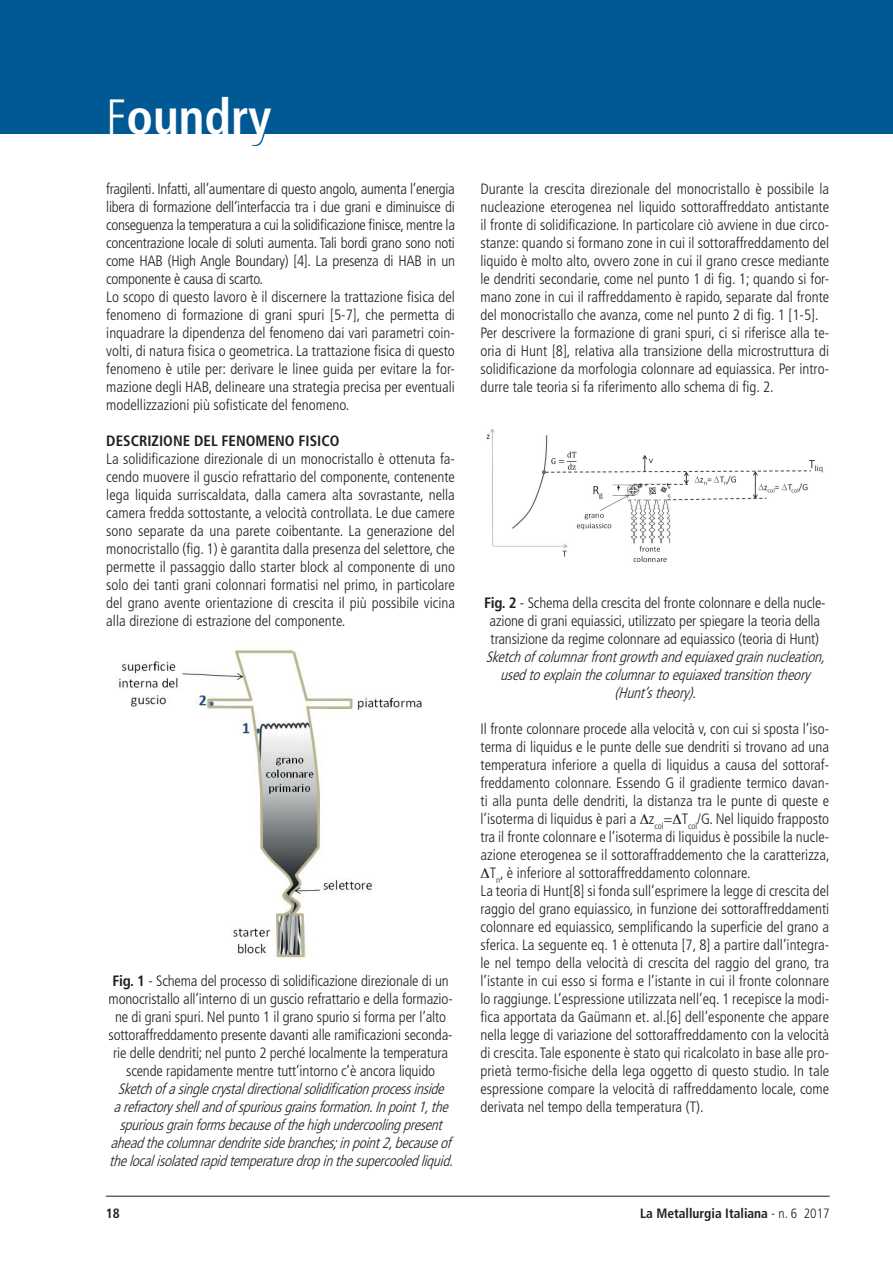
<style>
.page{position:relative;width:893px;height:1263px;background:#fff}
.page>*{position:absolute;margin:0;border:0;box-sizing:border-box;transform-origin:0 0}
.t1{font:700 condensed 49.5px "Frutiger LT Std";color:#fff}
.t2{font:300 condensed 15px/18px "Frutiger LT Std";color:#231f20}
.t3{font:italic 300 condensed 15px/18px "Frutiger LT Std";color:#231f20;text-align:center}
.t4{font:700 condensed 15px "Frutiger LT Std";color:#231f20}
.t5{font:700 condensed 13.5px "Frutiger LT Std";color:#231f20}
.s1{font-weight:300}
.s2{font-weight:700}
</style>
<div class="page">
<div style="left:0;top:0;width:893px;height:134px;background:#005895"></div>
<hr style="left:106px;top:1196px;width:724px;height:1px;background:#231f20">
<svg style="left:251px;top:134px;width:14px;height:12px"></svg>
<img style="left:118px;top:649px;width:304px;height:309px">
<img style="left:486px;top:429px;width:337px;height:134px">
<h1 class="t1" style="left:106px;top:87px;width:167px"><span class="s1">F</span>OUNDRY</h1>
<p class="t2" style="left:106px;top:180px;width:350px">fragilenti. Infatti, all’aumentare di questo angolo, aumenta l’energia libera di formazione dell’interfaccia tra i due grani e diminuisce di conseguenza la temperatura a cui la solidificazione finisce, mentre la concentrazione locale di soluti aumenta. Tali bordi grano sono noti come HAB (High Angle Boundary) [4]. La presenza di HAB in un componente è causa di scarto.<br>Lo scopo di questo lavoro è il discernere la trattazione fisica del fenomeno di formazione di grani spuri [5-7], che permetta di inquadrare la dipendenza del fenomeno dai vari parametri coin&shy;volti, di natura fisica o geometrica. La trattazione fisica di questo fenomeno è utile per: derivare le linee guida per evitare la for&shy;mazione degli HAB, delineare una strategia precisa per eventuali modellizzazioni più sofisticate del fenomeno.</p>
<p class="t4" style="left:106px;top:432px;width:235px">DESCRIZIONE DEL FENOMENO FISICO</p>
<p class="t2" style="left:106px;top:450px;width:350px;text-align:justify">La solidificazione direzionale di un monocristallo è ottenuta fa&shy;cendo muovere il guscio refrattario del componente, contenente lega liquida surriscaldata, dalla camera alta sovrastante, nella camera fredda sottostante, a velocità controllata. Le due camere sono separate da una parete coibentante. La generazione del monocristallo (fig. 1) è garantita dalla presenza del selettore, che permette il passaggio dallo starter block al componente di uno solo dei tanti grani colonnari formatisi nel primo, in particolare del grano avente orientazione di crescita il più possibile vicina alla direzione di estrazione del componente.</p>
<p class="t2" style="left:109px;top:972px;width:346px;text-align:center"><span class="s2">FIG. 1</span> - Schema del processo di solidificazione direzionale di un monocristallo all’interno di un guscio refrattario e della formazio&shy;ne di grani spuri. Nel punto 1 il grano spurio si forma per l’alto sottoraffreddamento presente davanti alle ramificazioni seconda&shy;rie delle dendriti; nel punto 2 perché localmente la temperatura scende rapidamente mentre tutt’intorno c’è ancora liquido</p>
<p class="t3" style="left:109px;top:1080px;width:349px">Sketchofasinglecrystaldirectionalsolidificationprocessinside arefractoryshellandofspuriousgrainsformation.Inpoint1,the spuriousgrainformsbecauseofthehighundercoolingpresent aheadthecolumnardendritesidebranches;inpoint2,becauseof thelocalisolatedrapidtemperaturedropinthesupercooledliquid.</p>
<p class="t2" style="left:480px;top:180px;width:350px">Durante la crescita direzionale del monocristallo è possibile la nucleazione eterogenea nel liquido sottoraffreddato antistante il fronte di solidificazione. In particolare ciò avviene in due circo&shy;stanze: quando si formano zone in cui il sottoraffreddamento del liquido è molto alto, ovvero zone in cui il grano cresce mediante le dendriti secondarie, come nel punto 1 di fig. 1; quando si for&shy;mano zone in cui il raffreddamento è rapido, separate dal fronte del monocristallo che avanza, come nel punto 2 di fig. 1 [1-5].<br>Per descrivere la formazione di grani spuri, ci si riferisce alla te&shy;oria di Hunt [8], relativa alla transizione della microstruttura di solidificazione da morfologia colonnare ad equiassica. Per intro&shy;durre tale teoria si fa riferimento allo schema di fig. 2.</p>
<p class="t2" style="left:484px;top:594px;width:343px;text-align:center"><span class="s2">FIG. 2</span> - Schema della crescita del fronte colonnare e della nucle&shy;azione di grani equiassici, utilizzato per spiegare la teoria della transizione da regime colonnare ad equiassico (teoria di Hunt)</p>
<p class="t3" style="left:486px;top:648px;width:345px">Sketchofcolumnarfrontgrowthandequiaxedgrainnucleation, usedtoexplainthecolumnartoequiaxedtransitiontheory (Hunt’stheory).</p>
<p class="t2" style="left:480px;top:720px;width:350px">Il fronte colonnare procede alla velocità v, con cui si sposta l’iso-</p>
<p class="t2" style="left:480px;top:738px;width:350px">terma di liquidus e le punte delle sue dendriti si trovano ad una</p>
<p class="t2" style="left:480px;top:756px;width:350px">temperatura inferiore a quella di liquidus a causa del sottoraf-</p>
<p class="t2" style="left:480px;top:774px;width:350px">freddamento colonnare. Essendo G il gradiente termico davan-</p>
<p class="t2" style="left:480px;top:792px;width:350px">ti alla punta delle dendriti, la distanza tra le punte di queste e</p>
<p class="t2" style="left:480px;top:810px;width:350px">l’isoterma di liquidus è pari a z<sub>col</sub>= T<sub>col</sub>/G. Nel liquido frapposto</p>
<p class="t2" style="left:480px;top:828px;width:350px">tra il fronte colonnare e l’isoterma di liquidus è possibile la nucle-</p>
<p class="t2" style="left:480px;top:846px;width:351px">azione eterogenea se il sottoraffraddemento che la caratterizza,</p>
<p class="t2" style="left:490px;top:864px;width:263px">T<sub>n</sub>, è inferiore al sottoraffreddamento colonnare.</p>
<p class="t2" style="left:480px;top:882px;width:350px">La teoria di Hunt[8] si fonda sull’esprimere la legge di crescita del</p>
<p class="t2" style="left:480px;top:900px;width:350px">raggio del grano equiassico, in funzione dei sottoraffreddamenti</p>
<p class="t2" style="left:480px;top:918px;width:350px">colonnare ed equiassico, semplificando la superficie del grano a</p>
<p class="t2" style="left:480px;top:936px;width:350px">sferica. La seguente eq. 1 è ottenuta [7, 8] a partire dall’integra-</p>
<p class="t2" style="left:480px;top:954px;width:350px">le nel tempo della velocità di crescita del raggio del grano, tra</p>
<p class="t2" style="left:480px;top:972px;width:350px">l’istante in cui esso si forma e l’istante in cui il fronte colonnare</p>
<p class="t2" style="left:480px;top:990px;width:350px">lo raggiunge. L’espressione utilizzata nell’eq. 1 recepisce la modi-</p>
<p class="t2" style="left:480px;top:1008px;width:350px">fica apportata da Gaümann et. al.[6] dell’esponente che appare</p>
<p class="t2" style="left:480px;top:1026px;width:350px">nella legge di variazione del sottoraffreddamento con la velocità</p>
<p class="t2" style="left:480px;top:1044px;width:350px">di crescita. Tale esponente è stato qui ricalcolato in base alle pro-</p>
<p class="t2" style="left:480px;top:1062px;width:350px">prietà termo-fisiche della lega oggetto di questo studio. In tale</p>
<p class="t2" style="left:480px;top:1080px;width:350px">espressione compare la velocità di raffreddamento locale, come</p>
<p class="t2" style="left:480px;top:1098px;width:225px">derivata nel tempo della temperatura (T).</p>
<p class="t5" style="left:106px;top:1205px;width:16px">18</p>
<p class="t5" style="left:640px;top:1205px;width:191px">LA METALLURGIA ITALIANA <span class="s1">- n. 6 2017</span></p>
</div>
